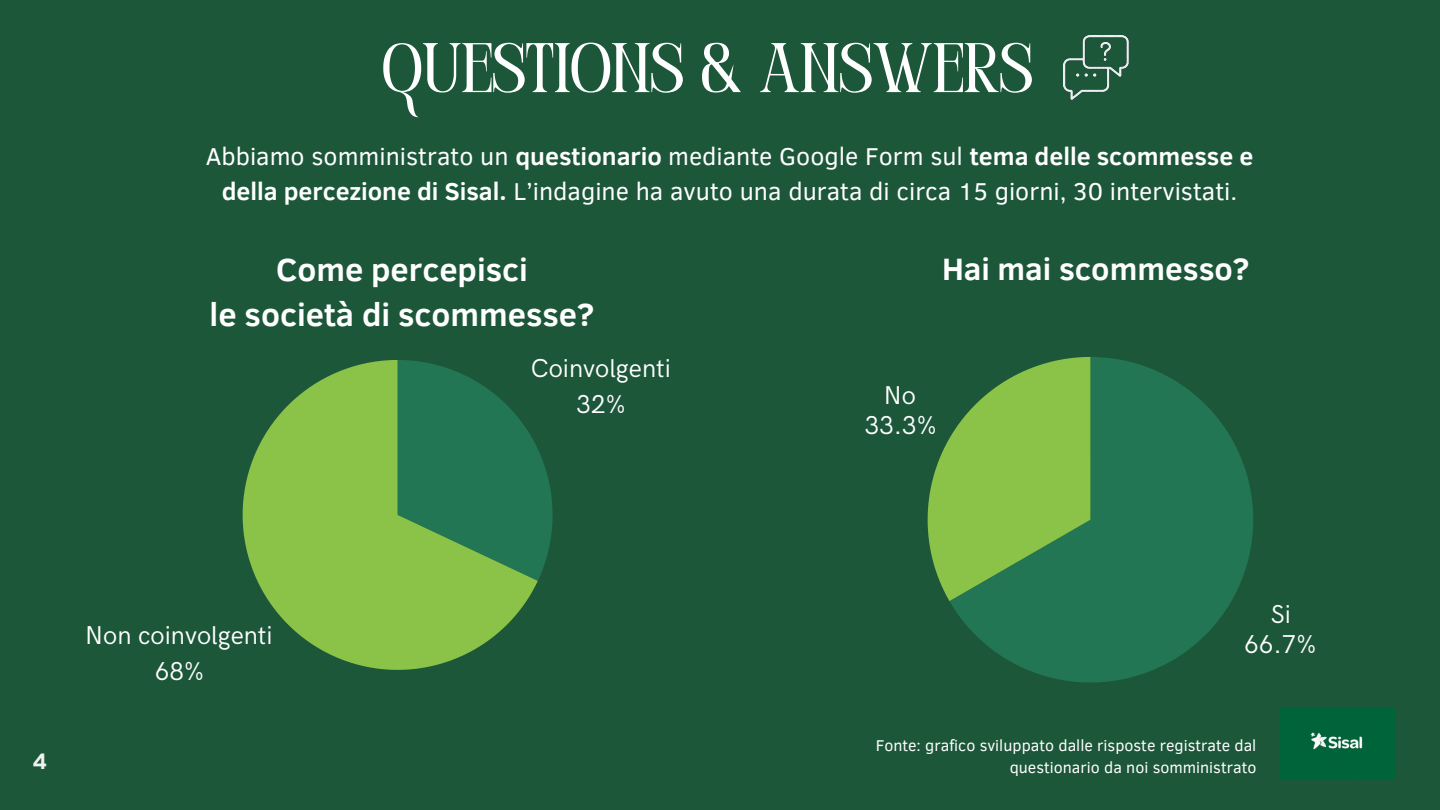
<style>
.page{position:relative;width:1440px;height:810px;background:#1c5739}
.page>*{position:absolute;margin:0;border:0;box-sizing:border-box;transform-origin:0 0}
.t1{font:70px "Perandoryv 2";color:#fff}
.t2{font:700 32.8px/45.2px "Clear Sans";color:#fff;text-align:center}
.t3{font:700 31.7px "Clear Sans";color:#fff}
.t4{font:25.9px/35.6px "HK Grotesk";color:#fff;text-align:center}
.t5{font:25px/34.5px "Clear Sans";color:#fff;text-align:center}
.t6{font:700 23px "Clear Sans";color:#f2f2f0}
.t7{font:16px "Clear Sans";color:#fff}
.s1{font-weight:700}
</style>
<div class="page">
<div style="left:1280px;top:707px;width:114px;height:72px;background:#00643a"></div>
<svg style="left:538px;top:450px;width:15px;height:130px"></svg>
<svg style="left:243px;top:360px;width:295px;height:310px;fill:#8bc349"></svg>
<svg style="left:950px;top:357px;width:303px;height:326px;fill:#237653"></svg>
<svg style="left:928px;top:357px;width:162px;height:244px"></svg>
<img style="left:1064px;top:36px;width:64px;height:64px">
<p class="t1" style="left:382px;top:40px;width:652px">QUESTIONS &amp; ANSWERS</p>
<h2 class="t5" style="left:206px;top:138px;width:1049px">Abbiamo somministrato un <span class="s1">questionario</span> mediante Google Form sul <span class="s1">tema delle scommesse e della percezione di Sisal.</span> L’indagine ha avuto una durata di circa 15 giorni, 30 intervistati.</h2>
<h3 class="t2" style="left:210px;top:245px;width:386px">Come percepisci<br>le società di scommesse?</h3>
<h2 class="t3" style="left:942px;top:246px;width:309px">Hai mai scommesso?</h2>
<p class="t4" style="left:85px;top:619px;width:189px">Non coinvolgenti<br>68%</p>
<p class="t4" style="left:531px;top:352px;width:141px">Coinvolgenti<br>32%</p>
<p class="t4" style="left:865px;top:381px;width:74px;line-height:30.1px">No<br>33.3%</p>
<p class="t4" style="left:1244px;top:600px;width:74px;line-height:30.1px">Si<br>66.7%</p>
<p class="t7" style="left:876px;top:734px;width:382px">Fonte: grafico sviluppato dalle risposte registrate dal</p>
<p class="t6" style="left:33px;top:745px;width:16px">4</p>
<p class="t7" style="left:1010px;top:755px;width:248px">questionario da noi somministrato</p>
</div>
